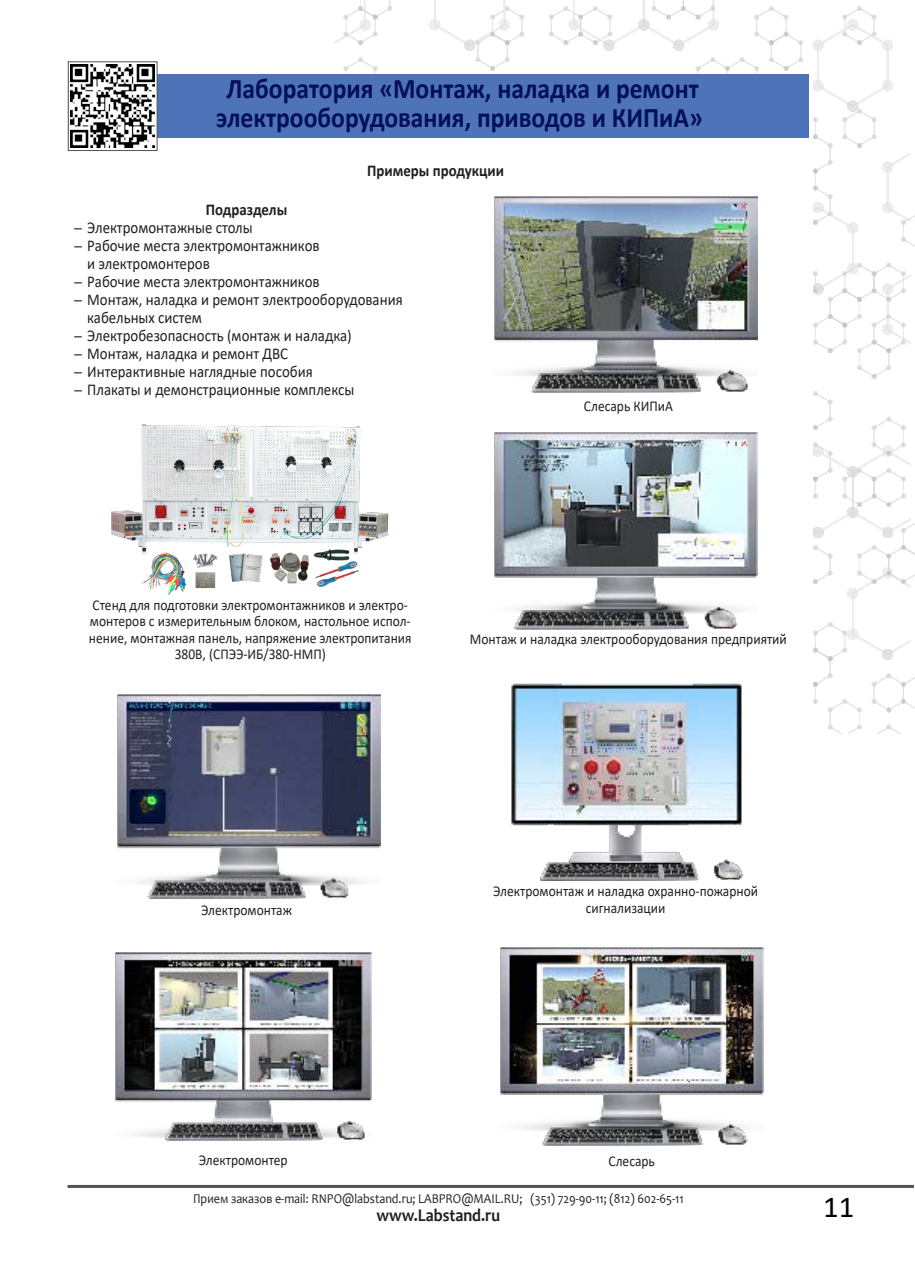
<style>
.page{position:relative;width:915px;height:1280px;background:#fff}
.page>*{position:absolute;margin:0;border:0;box-sizing:border-box;transform-origin:0 0}
.t1{font:30.6px "Calibri";color:#000}
.Текст_в_параграфе{font:700 28.5px/28.5px "Calibri";color:#031059;text-align:center;scale:.9 1}
.t2{font:700 18px "Candara";color:#231f20;scale:.9 1}
.t3{font:16.5px/18px "Calibri";color:#231f20;scale:.9 1}
.Толстый_текст_в_пара{font:700 16.5px "Calibri";color:#231f20;scale:.9 1}
.Подписи{font:15px/16.5px "Calibri";color:#231f20;text-align:center;scale:.9 1}
.t4{font:13.5px "Candara";color:#231f20;scale:.9 1}
</style>
<div class="page">
<hr style="left:67px;top:1185px;width:846px;height:3px;background:#535355">
<img style="left:334px;top:1px;width:580px;height:732px">
<div style="left:68px;top:74px;width:740px;height:64px;background:#4f73b9"></div>
<img style="left:111px;top:421px;width:283px;height:180px">
<img style="left:504px;top:682px;width:247px;height:198px">
<img style="left:117px;top:693px;width:263px;height:205px">
<img style="left:115px;top:952px;width:256px;height:189px">
<img style="left:493px;top:195px;width:264px;height:197px">
<img style="left:493px;top:432px;width:264px;height:198px">
<img style="left:500px;top:947px;width:263px;height:198px">
<svg style="left:68px;top:62px;width:89px;height:89px"></svg>
<img style="left:71px;top:64px;width:83px;height:84px">
<p class="Текст_в_параграфе" style="left:216px;top:74px;width:542px">Лаборатория «Монтаж, наладка и ремонт электрооборудования, приводов и КИПиА»</p>
<p class="Толстый_текст_в_пара" style="left:367px;top:159px;width:153px">Примеры продукции</p>
<p class="Толстый_текст_в_пара" style="left:206px;top:197px;width:92px">Подразделы</p>
<p class="t3" style="left:74px;top:218px;width:199px">─ Электромонтажные столы</p>
<p class="t3" style="left:87px;top:236px;width:259px;text-indent:-13px">─ Рабочие места электромонтажников и электромонтеров</p>
<p class="t3" style="left:74px;top:272px;width:274px">─ Рабочие места электромонтажников</p>
<p class="t3" style="left:87px;top:290px;width:352px;text-indent:-13px">─ Монтаж, наладка и ремонт электрооборудования кабельных систем</p>
<p class="t3" style="left:74px;top:326px;width:309px">─ Электробезопасность (монтаж и наладка)</p>
<p class="t3" style="left:74px;top:344px;width:239px">─ Монтаж, наладка и ремонт ДВС</p>
<p class="t3" style="left:74px;top:362px;width:266px">─ Интерактивные наглядные пособия</p>
<p class="t3" style="left:74px;top:380px;width:312px">─ Плакаты и демонстрационные комплексы</p>
<p class="Подписи" style="left:583px;top:397px;width:100px">Слесарь КИПиА</p>
<p class="Подписи" style="left:89px;top:596px;width:360px">Стенд для подготовки электромонтажников и электро&shy;монтеров с измерительным блоком, настольное испол&shy;нение, монтажная панель, напряжение электропитания 380В, (СПЭЭ-ИБ/380-НМП)</p>
<p class="Подписи" style="left:470px;top:630px;width:353px">Монтаж и наладка электрооборудования предприятий</p>
<p class="Подписи" style="left:201px;top:901px;width:102px">Электромонтаж</p>
<p class="Подписи" style="left:493px;top:883px;width:296px">Электромонтаж и наладка охранно-пожарной сигнализации</p>
<p class="Подписи" style="left:199px;top:1152px;width:100px">Электромонтер</p>
<p class="Подписи" style="left:608px;top:1153px;width:53px">Слесарь</p>
<p class="t4" style="left:193px;top:1190px;width:546px">Прием заказов e-mail: RNPO@labstand.ru; LABPRO@MAIL.RU; (351) 729-90-11; (812) 602-65-11</p>
<p class="t2" style="left:376px;top:1204px;width:139px">www.Labstand.ru</p>
<h1 class="t1" style="left:823px;top:1186px;width:33px">11</h1>
</div>
